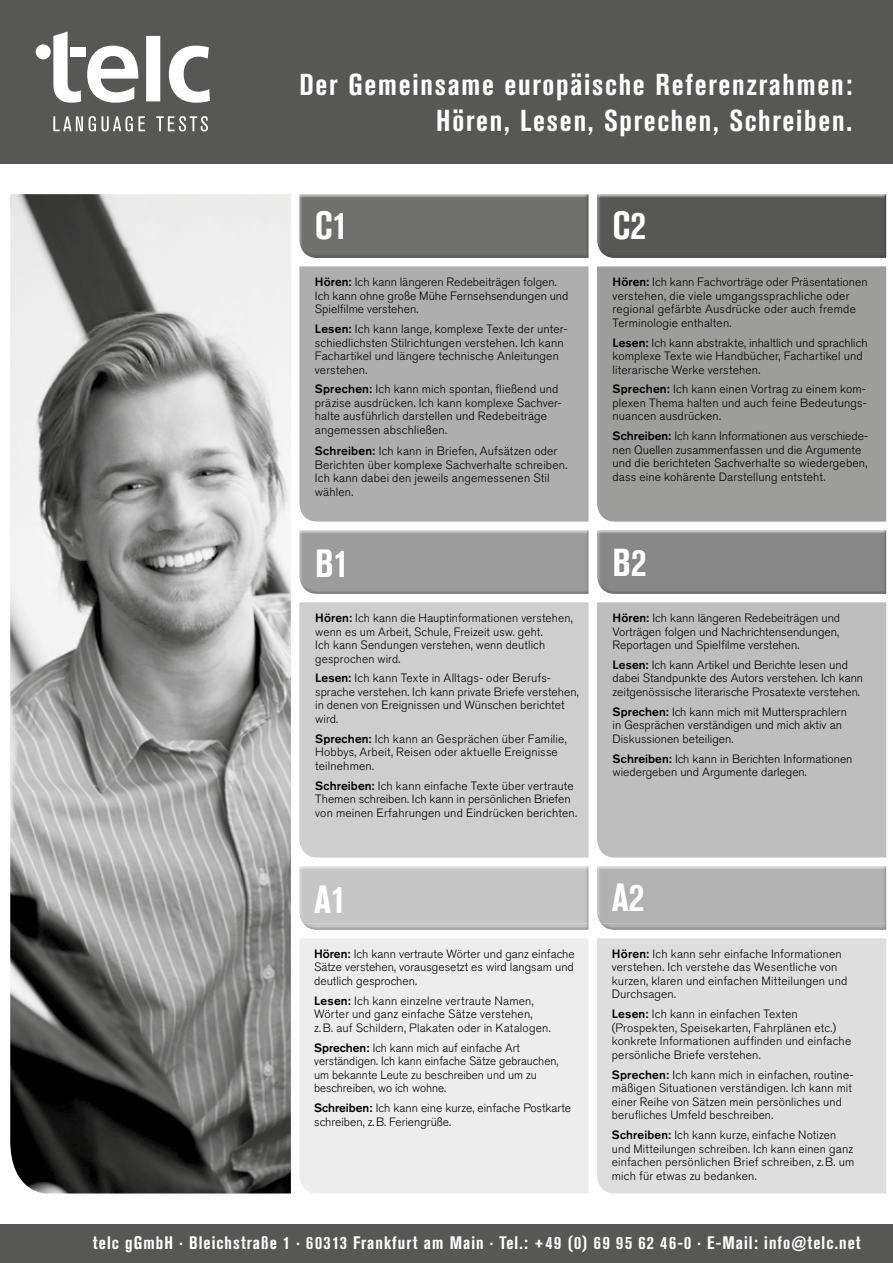
<style>
.page{position:relative;width:893px;height:1263px;background:#fff}
.page>*{position:absolute;margin:0;border:0;box-sizing:border-box;transform-origin:0 0}
.t1{font:700 condensed 39px "Akzidenz Grotesk Pro";color:#fff}
.t2{font:700 condensed 38.55px "Akzidenz Grotesk Pro";color:#fff}
.t3{font:700 condensed 30px/36px "Akzidenz Grotesk Pro";letter-spacing:.06em;color:#fff;text-align:right}
.t4{font:700 condensed 18px "Akzidenz Grotesk Pro";letter-spacing:.06em;color:#fff}
.t5{font:300 12px/13.5px "Akzidenz Grotesk Pro";letter-spacing:.01em;color:#000}
.s1{font-weight:500}
</style>
<div class="page">
<div style="left:0;top:0;width:893px;height:163px;background:#575756"></div>
<svg style="left:53px;top:116px;width:30px;height:15px"></svg>
<svg style="left:89px;top:116px;width:56px;height:15px"></svg>
<svg style="left:156px;top:116px;width:52px;height:15px"></svg>
<svg style="left:53px;top:32px;width:28px;height:71px"></svg>
<svg style="left:87px;top:46px;width:51px;height:57px"></svg>
<div style="left:146px;top:36px;width:14px;height:65px;background:#fff"></div>
<svg style="left:169px;top:46px;width:41px;height:57px"></svg>
<div style="left:36px;top:44px;width:15px;height:15px;background:#fff;border-radius:50%"></div>
<div style="left:70px;top:47px;width:16px;height:10px;background:#fff"></div>
<div style="left:597px;top:602px;width:289px;height:255px;background:#bebebe"></div>
<img style="left:600px;top:587px;width:286px;height:7px">
<img style="left:597px;top:530px;width:289px;height:57px">
<div style="left:299px;top:602px;width:290px;height:255px;background:#cecece"></div>
<img style="left:303px;top:587px;width:286px;height:7px">
<img style="left:299px;top:530px;width:290px;height:57px">
<div style="left:597px;top:266px;width:289px;height:256px;background:#9d9d9c"></div>
<img style="left:600px;top:251px;width:286px;height:7px">
<img style="left:597px;top:194px;width:289px;height:57px">
<div style="left:299px;top:266px;width:290px;height:256px;background:#aeaeae"></div>
<img style="left:303px;top:251px;width:286px;height:7px">
<img style="left:299px;top:194px;width:290px;height:57px">
<div style="left:299px;top:938px;width:290px;height:255px;background:#ededed"></div>
<img style="left:303px;top:923px;width:286px;height:7px">
<div style="left:299px;top:866px;width:290px;height:57px;background:#c6c6c6"></div>
<div style="left:597px;top:938px;width:289px;height:255px;background:#dedede"></div>
<img style="left:601px;top:923px;width:285px;height:7px">
<div style="left:597px;top:866px;width:289px;height:57px;background:#b2b2b2"></div>
<img style="left:10px;top:194px;width:281px;height:999px">
<div style="left:0;top:1224px;width:893px;height:39px;background:#575756"></div>
<h3 class="t3" style="left:299px;top:65px;width:554px">Der Gemeinsame europäische Referenzrahmen:<br>Hören, Lesen, Sprechen, Schreiben.</h3>
<h1 class="t1" style="left:315px;top:201px;width:35px">C1</h1>
<p class="t5" style="left:315px;top:275px;width:255px"><span class="s1">Hören:</span> Ich kann längeren Redebeiträgen folgen.<br>Ich kann ohne große Mühe Fernsehsendungen und<br>Spielfilme verstehen.</p>
<p class="t5" style="left:315px;top:322px;width:254px"><span class="s1">Lesen:</span> Ich kann lange, komplexe Texte der unter&shy;schiedlichsten Stilrichtungen verstehen. Ich kann Fachartikel und längere technische Anleitungen verstehen.</p>
<p class="t5" style="left:315px;top:382px;width:248px"><span class="s1">Sprechen:</span> Ich kann mich spontan, fließend und präzise ausdrücken. Ich kann komplexe Sachver&shy;halte ausführlich darstellen und Redebeiträge angemessen abschließen.</p>
<p class="t5" style="left:315px;top:444px;width:254px"><span class="s1">Schreiben:</span> Ich kann in Briefen, Aufsätzen oder Berichten über komplexe Sachverhalte schreiben.<br>Ich kann dabei den jeweils angemessenen Stil wählen.</p>
<h1 class="t1" style="left:315px;top:538px;width:36px">B1</h1>
<p class="t5" style="left:315px;top:611px;width:259px"><span class="s1">Hören:</span> Ich kann die Hauptinformationen verstehen, wenn es um Arbeit, Schule, Freizeit usw. geht.<br>Ich kann Sendungen verstehen, wenn deutlich gesprochen wird.</p>
<p class="t5" style="left:315px;top:671px;width:265px"><span class="s1">Lesen:</span> Ich kann Texte in Alltags- oder Berufs&shy;sprache verstehen. Ich kann private Briefe verstehen, in denen von Ereignissen und Wünschen berichtet wird.</p>
<p class="t5" style="left:315px;top:732px;width:253px"><span class="s1">Sprechen:</span> Ich kann an Gesprächen über Familie,<br>Hobbys, Arbeit, Reisen oder aktuelle Ereignisse teilnehmen.</p>
<p class="t5" style="left:315px;top:779px;width:263px"><span class="s1">Schreiben:</span> Ich kann einfache Texte über vertraute<br>Themen schreiben. Ich kann in persönlichen Briefen von meinen Erfahrungen und Eindrücken berichten.</p>
<h1 class="t1" style="left:314px;top:874px;width:34px">A1</h1>
<p class="t5" style="left:314px;top:947px;width:262px;text-align:justify"><span class="s1">Hören:</span> Ich kann vertraute Wörter und ganz einfache Sätze verstehen, vorausgesetzt es wird langsam und deutlich gesprochen.</p>
<p class="t5" style="left:314px;top:994px;width:238px"><span class="s1">Lesen:</span> Ich kann einzelne vertraute Namen,<br>Wörter und ganz einfache Sätze verstehen, z.B. auf Schildern, Plakaten oder in Katalogen.</p>
<p class="t5" style="left:314px;top:1041px;width:246px"><span class="s1">Sprechen:</span> Ich kann mich auf einfache Art verständigen. Ich kann einfache Sätze gebrauchen, um bekannte Leute zu beschreiben und um zu beschreiben, wo ich wohne.</p>
<p class="t5" style="left:314px;top:1101px;width:258px"><span class="s1">Schreiben:</span> Ich kann eine kurze, einfache Postkarte schreiben, z.B. Feriengrüße.</p>
<h1 class="t1" style="left:612px;top:201px;width:35px">C2</h1>
<p class="t5" style="left:612px;top:275px;width:257px"><span class="s1">Hören:</span> Ich kann Fachvorträge oder Präsentationen verstehen, die viele umgangssprachliche oder regional gefärbte Ausdrücke oder auch fremde Terminologie enthalten.</p>
<p class="t5" style="left:612px;top:336px;width:257px"><span class="s1">Lesen:</span> Ich kann abstrakte, inhaltlich und sprachlich komplexe Texte wie Handbücher, Fachartikel und literarische Werke verstehen.</p>
<p class="t5" style="left:612px;top:382px;width:256px;text-align:justify"><span class="s1">Sprechen:</span> Ich kann einen Vortrag zu einem kom&shy;plexen Thema halten und auch feine Bedeutungs&shy;nuancen ausdrücken.</p>
<p class="t5" style="left:612px;top:429px;width:257px"><span class="s1">Schreiben:</span> Ich kann Informationen aus verschiede&shy;nen Quellen zusammenfassen und die Argumente und die berichteten Sachverhalte so wiedergeben, dass eine kohärente Darstellung entsteht.</p>
<h2 class="t2" style="left:612px;top:538px;width:35px">B2</h2>
<p class="t5" style="left:612px;top:611px;width:229px;text-align:justify"><span class="s1">Hören:</span> Ich kann längeren Redebeiträgen und Vorträgen folgen und Nachrichtensendungen, Reportagen und Spielfilme verstehen.</p>
<p class="t5" style="left:612px;top:658px;width:252px"><span class="s1">Lesen:</span> Ich kann Artikel und Berichte lesen und dabei Standpunkte des Autors verstehen. Ich kann zeitgenössische literarische Prosatexte verstehen.</p>
<p class="t5" style="left:612px;top:705px;width:236px"><span class="s1">Sprechen:</span> Ich kann mich mit Muttersprachlern in Gesprächen verständigen und mich aktiv an<br>Diskussionen beteiligen.</p>
<p class="t5" style="left:612px;top:752px;width:241px"><span class="s1">Schreiben:</span> Ich kann in Berichten Informationen wiedergeben und Argumente darlegen.</p>
<h1 class="t1" style="left:612px;top:872px;width:34px">A2</h1>
<p class="t5" style="left:612px;top:947px;width:237px"><span class="s1">Hören:</span> Ich kann sehr einfache Informationen verstehen. Ich verstehe das Wesentliche von kurzen, klaren und einfachen Mitteilungen und Durchsagen.</p>
<p class="t5" style="left:612px;top:1007px;width:241px"><span class="s1">Lesen:</span> Ich kann in einfachen Texten (Prospekten, Speisekarten, Fahrplänen etc.) konkrete Informationen auffinden und einfache persönliche Briefe verstehen.</p>
<p class="t5" style="left:612px;top:1068px;width:243px"><span class="s1">Sprechen:</span> Ich kann mich in einfachen, routine&shy;mäßigen Situationen verständigen. Ich kann mit einer Reihe von Sätzen mein persönliches und berufliches Umfeld beschreiben.</p>
<p class="t5" style="left:612px;top:1128px;width:244px"><span class="s1">Schreiben:</span> Ich kann kurze, einfache Notizen und Mitteilungen schreiben. Ich kann einen ganz einfachen persönlichen Brief schreiben, z.B. um mich für etwas zu bedanken.</p>
<h3 class="t4" style="left:93px;top:1231px;width:769px">telc gGmbH · Bleichstraße 1 · 60313 Frankfurt am Main · Tel.: +49 (0) 69 95 62 46-0 · E-Mail: info@telc.net</h3>
</div>
